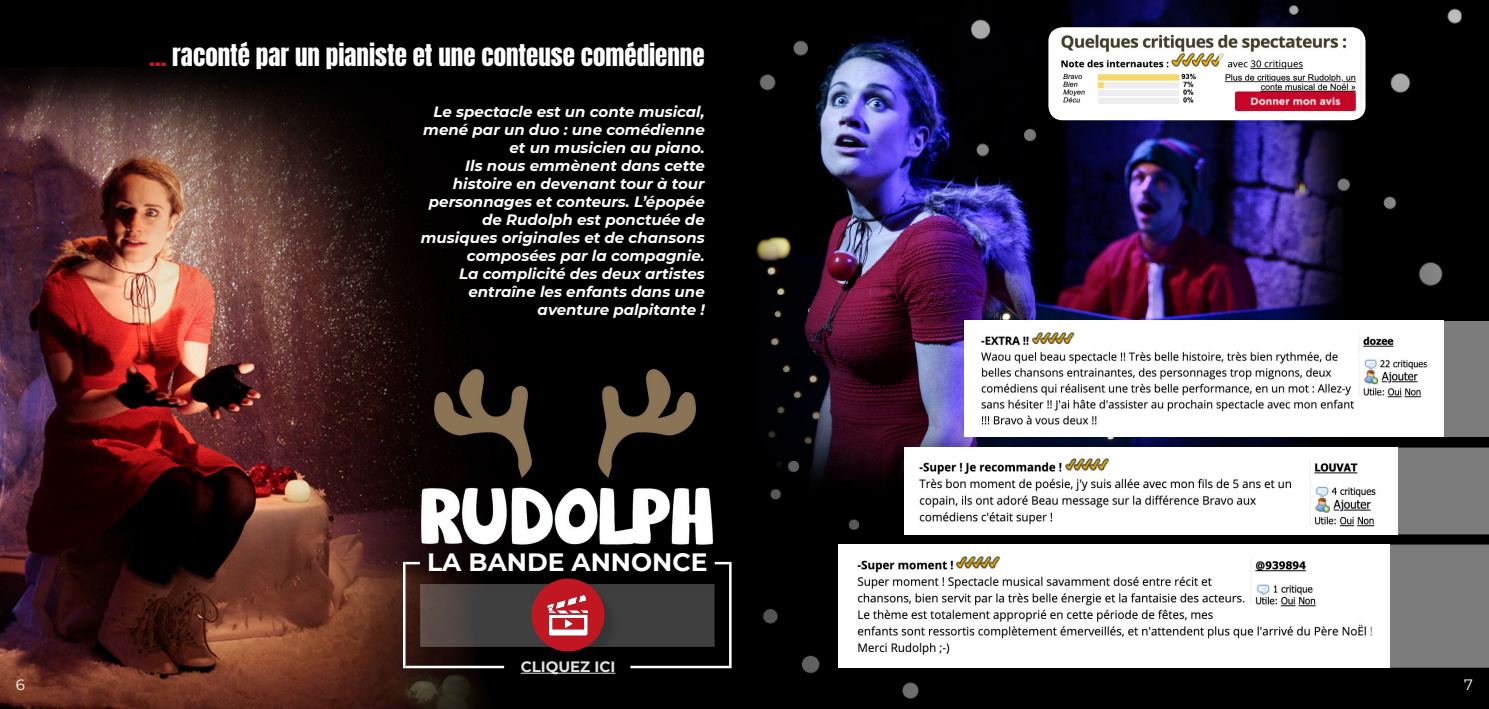
<style>
.page{position:relative;width:1489px;height:709px;background:#fff}
.page>*{position:absolute;margin:0;border:0;box-sizing:border-box;transform-origin:0 0}
.t1{font:25px "Anton";color:#fff}
.t2{font:700 25px "Montserrat";color:#fff}
.t3{font:italic 700 15px/18px "Montserrat";color:#fff;text-align:right}
.t4{font:700 15px "Montserrat";color:#e1e1e1}
.t5{font:15px "Montserrat";color:#fff}
.s1{color:#cd171a}
</style>
<div class="page">
<img style="left:0;top:0;width:719px;height:709px">
<img style="left:719px;top:0;width:769px;height:709px">
<img style="left:1255px;top:0;width:214px;height:321px">
<img style="left:950px;top:0;width:164px;height:342px">
<img style="left:879px;top:667px;width:83px;height:42px">
<img style="left:743px;top:26px;width:76px;height:86px">
<img style="left:744px;top:450px;width:135px;height:259px">
<div style="left:827px;top:511px;width:62px;height:56px;background:#000"></div>
<svg style="left:420px;top:584px;width:294px;height:63px;background:#444140"></svg>
<img style="left:421px;top:370px;width:291px;height:176px">
<div style="left:534px;top:580px;width:85px;height:87px;background:#000;opacity:.15"></div>
<div style="left:531px;top:578px;width:73px;height:73px;background:#c01723;border-radius:50%"></div>
<img style="left:547px;top:595px;width:42px;height:41px">
<hr style="left:520px;top:673px;width:95px;height:1px;background:#e1e1e1">
<svg style="left:405px;top:562px;width:15px;height:2px"></svg>
<hr style="left:403px;top:562px;width:2px;height:106px;background:#fff">
<hr style="left:405px;top:665px;width:99px;height:3px;background:#fff">
<svg style="left:714px;top:562px;width:15px;height:2px"></svg>
<hr style="left:729px;top:562px;width:2px;height:106px;background:#fff">
<hr style="left:630px;top:665px;width:99px;height:3px;background:#fff">
<img style="left:964px;top:321px;width:461px;height:116px">
<svg style="left:1425px;top:321px;width:63px;height:116px"></svg>
<img style="left:904px;top:447px;width:493px;height:87px">
<div style="left:1397px;top:447px;width:91px;height:87px;background:#7c7c7c"></div>
<img style="left:839px;top:544px;width:530px;height:123px">
<svg style="left:1369px;top:544px;width:119px;height:123px"></svg>
<img style="left:1048px;top:27px;width:317px;height:93px">
<h1 class="t1" style="left:149px;top:42px;width:557px"><span class="s1">...</span> raconté par un pianiste et une conteuse comédienne</h1>
<p class="t3" style="left:421px;top:102px;width:285px">Le spectacle est un conte musical, mené par un duo : une comédienne et un musicien au piano.<br>Ils nous emmènent dans cette histoire en devenant tour à tour personnages et conteurs. L’épopée de Rudolph est ponctuée de musiques originales et de chansons composées par la compagnie.<br>La complicité des deux artistes entraîne les enfants dans une aventure palpitante !</p>
<h1 class="t2" style="left:427px;top:543px;width:282px">LA BANDE ANNONCE</h1>
<p class="t4" style="left:520px;top:656px;width:96px">CLIQUEZ ICI</p>
<p class="t5" style="left:16px;top:674px;width:11px">6</p>
<p class="t5" style="left:1463px;top:674px;width:10px">7</p>
</div>
